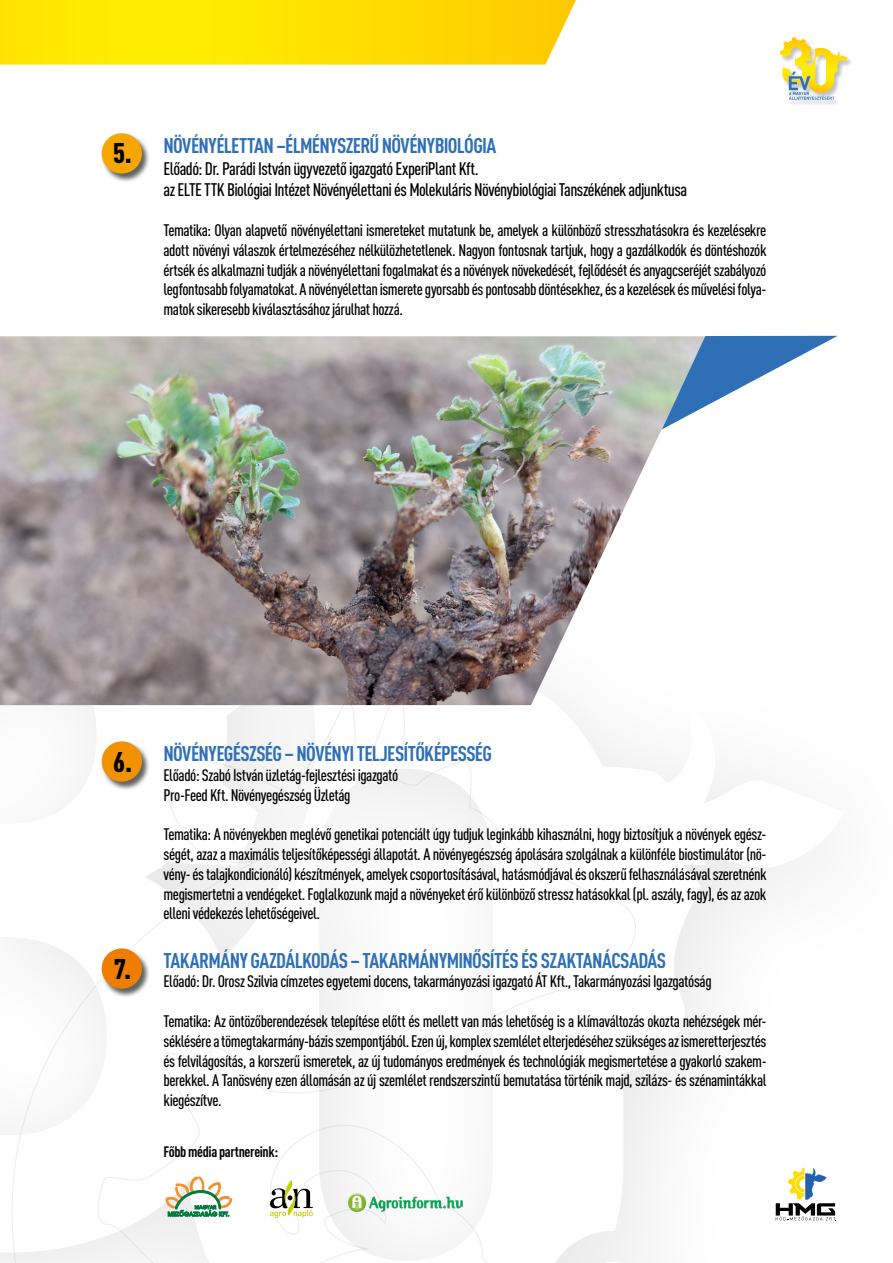
<style>
.page{position:relative;width:893px;height:1263px;background:#fff}
.page>*{position:absolute;margin:0;border:0;box-sizing:border-box;transform-origin:0 0}
.t1{font:900 condensed 28.2px "DIN Pro";color:#000}
.t2{font:700 condensed 21px "DIN Pro";letter-spacing:-.03em;color:#2e6fb6}
.t3{font:500 condensed 18px/21.6px "DIN Pro";letter-spacing:-.03em;color:#000}
.t4{font:500 condensed 16.5px/19.8px "DIN Pro";letter-spacing:-.025em;color:#000;text-align:justify}
.t5{font:700 condensed 15px "DIN Pro";letter-spacing:-.025em;color:#000}
</style>
<div class="page">
<svg style="left:0;top:705px;width:816px;height:558px"></svg>
<svg style="left:10px;top:705px;width:628px;height:558px"></svg>
<svg style="left:221px;top:1108px;width:327px;height:155px"></svg>
<svg style="left:0;top:0;width:576px;height:65px;background:#fee106"></svg>
<div style="left:780px;top:37px;width:74px;height:69px;background:#000;opacity:.25"></div>
<svg style="left:780px;top:37px;width:68px;height:63px"></svg>
<svg style="left:776px;top:1167px;width:60px;height:54px"></svg>
<div style="left:102px;top:133px;width:49px;height:49px;background:#2d2e2e;opacity:.75"></div>
<div style="left:102px;top:133px;width:40px;height:40px;background:#f7a600;border-radius:50%"></div>
<div style="left:102px;top:741px;width:49px;height:49px;background:#2d2e2e;opacity:.75"></div>
<div style="left:102px;top:741px;width:40px;height:41px;background:#f39200;border-radius:50%"></div>
<div style="left:102px;top:948px;width:49px;height:49px;background:#2d2e2e;opacity:.75"></div>
<div style="left:102px;top:948px;width:40px;height:41px;background:#ef7d00;border-radius:50%"></div>
<img style="left:0;top:336px;width:663px;height:369px">
<svg style="left:662px;top:336px;width:175px;height:93px"></svg>
<svg style="left:270px;top:1180px;width:43px;height:37px"></svg>
<svg style="left:166px;top:1177px;width:66px;height:39px"></svg>
<img style="left:345px;top:1187px;width:119px;height:30px">
<h1 class="t1" style="left:113px;top:131px;width:20px">5.</h1>
<p class="t2" style="left:163px;top:130px;width:334px">NÖVÉNYÉLETTAN –ÉLMÉNYSZERŰ NÖVÉNYBIOLÓGIA</p>
<p class="t3" style="left:163px;top:156px;width:525px">Előadó: Dr. Parádi István ügyvezető igazgató ExperiPlant Kft.<br>az ELTE TTK Biológiai Intézet Növényélettani és Molekuláris Növénybiológiai Tanszékének adjunktusa</p>
<p class="t4" style="left:163px;top:219px;width:604px">Tematika: Olyan alapvető növényélettani ismereteket mutatunk be, amelyek a különböző stresszhatásokra és kezelésekre adott növényi válaszok értelmezéséhez nélkülözhetetlenek. Nagyon fontosnak tartjuk, hogy a gazdálkodók és döntéshozók értsék és alkalmazni tudják a növényélettani fogalmakat és a növények növekedését, fejlődését és anyagcseréjét szabályozó legfontosabb folyamatokat. A növényélettan ismerete gyorsabb és pontosabb döntésekhez, és a kezelések és művelési folya&shy;matok sikeresebb kiválasztásához járulhat hozzá.</p>
<h1 class="t1" style="left:113px;top:739px;width:20px">6.</h1>
<h1 class="t1" style="left:114px;top:946px;width:18px">7.</h1>
<p class="t2" style="left:163px;top:737px;width:330px">NÖVÉNYEGÉSZSÉG – NÖVÉNYI TELJESÍTŐKÉPESSÉG</p>
<p class="t4" style="left:163px;top:763px;width:236px">Előadó: Szabó István üzletág-fejlesztési igazgató<br>Pro-Feed Kft. Növényegészség Üzletág</p>
<p class="t4" style="left:163px;top:823px;width:605px">Tematika: A növényekben meglévő genetikai potenciált úgy tudjuk leginkább kihasználni, hogy biztosítjuk a növények egész&shy;ségét, azaz a maximális teljesítőképességi állapotát. A növényegészség ápolására szolgálnak a különféle biostimulátor (nö&shy;vény- és talajkondicionáló) készítmények, amelyek csoportosításával, hatásmódjával és okszerű felhasználásával szeretnénk megismertetni a vendégeket. Foglalkozunk majd a növényeket érő különböző stressz hatásokkal (pl. aszály, fagy), és az azok elleni védekezés lehetőségeivel.</p>
<p class="t2" style="left:163px;top:944px;width:504px">TAKARMÁNY GAZDÁLKODÁS – TAKARMÁNYMINŐSÍTÉS ÉS SZAKTANÁCSADÁS</p>
<p class="t4" style="left:163px;top:970px;width:550px">Előadó: Dr. Orosz Szilvia címzetes egyetemi docens, takarmányozási igazgató ÁT Kft., Takarmányozási Igazgatóság</p>
<p class="t4" style="left:163px;top:1010px;width:605px">Tematika: Az öntözőberendezések telepítése előtt és mellett van más lehetőség is a klímaváltozás okozta nehézségek mér&shy;séklésére a tömegtakarmány-bázis szempontjából. Ezen új, komplex szemlélet elterjedéséhez szükséges az ismeretterjesztés és felvilágosítás, a korszerű ismeretek, az új tudományos eredmények és technológiák megismertetése a gyakorló szakem&shy;berekkel. A Tanösvény ezen állomásán az új szemlélet rendszerszintű bemutatása történik majd, szilázs- és szénamintákkal kiegészítve.</p>
<p class="t5" style="left:163px;top:1140px;width:116px">Főbb média partnereink:</p>
</div>
